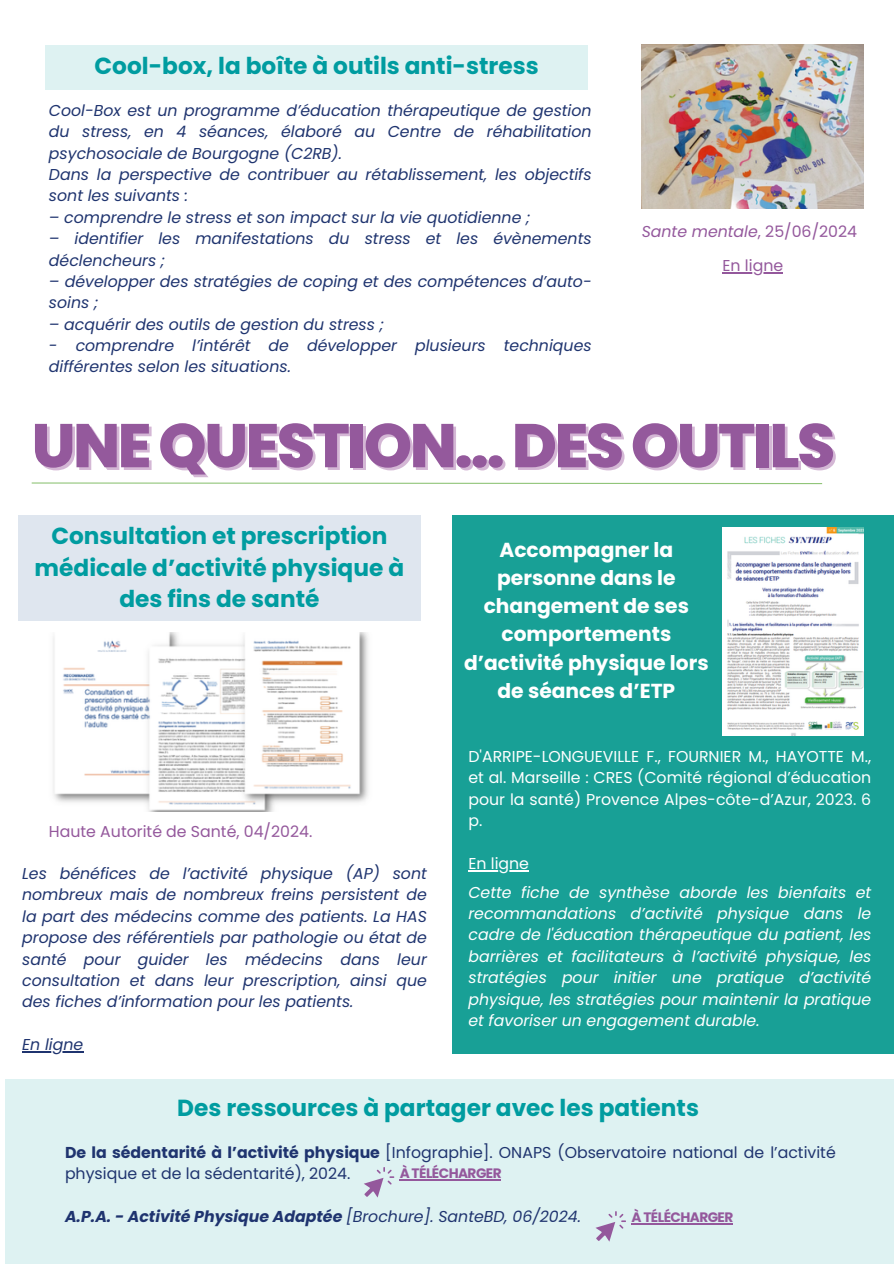
<style>
.page{position:relative;width:894px;height:1264px;background:#fff}
.page>*{position:absolute;margin:0;border:0;box-sizing:border-box;transform-origin:0 0}
.t1{font:800 61.5px "Poppins";letter-spacing:-.04em;color:#94599c}
.t2{font:700 23.25px/31.5px "Poppins";color:#009ca0;text-align:center}
.t3{font:700 20.25px/28.2px "Poppins";color:#fff;text-align:center}
.t4{font:italic 15.75px/21.3px "Poppins";color:#1f346f}
.t5{font:italic 15.75px/21.3px "Poppins";color:#fff;text-align:justify}
.t6{font:15.75px/21.3px "Poppins";color:#fff;text-align:justify}
.t7{font:15.75px/21.3px "Poppins";color:#1f346f}
.t8{font:italic 700 15.75px "Poppins";color:#1f346f}
.t9{font:15.75px "Poppins";color:#94589c}
.t10{font:italic 15.75px "Poppins";color:#94589c}
.t11{font:700 13.65px "Poppins";letter-spacing:-.04em;color:#94589c}
.s1{font-style:normal}
.s2{font-weight:700}
.s3{font-weight:400}
</style>
<div class="page">
<svg style="left:31px;top:482px;width:792px;height:2px;background:#c1deb4"></svg>
<div style="left:45px;top:45px;width:543px;height:44px;background:#def2f2"></div>
<div style="left:18px;top:515px;width:402px;height:106px;background:#dfe6ef"></div>
<div style="left:452px;top:515px;width:441px;height:538px;background:#18a096"></div>
<img style="left:722px;top:528px;width:141px;height:207px">
<img style="left:53px;top:632px;width:315px;height:179px">
<img style="left:641px;top:45px;width:222px;height:163px">
<hr style="left:468px;top:870px;width:61px;height:1px;background:#fff">
<hr style="left:22px;top:1051px;width:61px;height:1px;background:#1f346f">
<hr style="left:722px;top:272px;width:61px;height:2px;background:#94589c">
<div style="left:5px;top:1078px;width:888px;height:185px;background:#def2f2"></div>
<hr style="left:399px;top:1179px;width:102px;height:1px;background:#94589c">
<svg style="left:364px;top:1167px;width:30px;height:30px"></svg>
<hr style="left:631px;top:1223px;width:101px;height:1px;background:#94589c">
<svg style="left:595px;top:1211px;width:30px;height:30px"></svg>
<h5 class="t2" style="left:94px;top:50px;width:445px">Cool-box, la boîte à outils anti-stress</h5>
<h2 class="t4" style="left:49px;top:100px;width:544px">Cool-Box est un programme d’éducation thérapeutique de gestion du stress, en 4 séances, élaboré au Centre de réhabilitation psychosociale de Bourgogne (C2RB).<br>Dans la perspective de contribuer au rétablissement, les objectifs sont les suivants :</h2>
<h2 class="t4" style="left:49px;top:207px;width:483px">– comprendre le stress et son impact sur la vie quotidienne ;</h2>
<h2 class="t4" style="left:49px;top:228px;width:544px">– identifier les manifestations du stress et les évènements déclencheurs ;</h2>
<h2 class="t4" style="left:49px;top:271px;width:544px">– développer des stratégies de coping et des compétences d’auto&shy;soins ;</h2>
<h2 class="t4" style="left:49px;top:313px;width:336px">– acquérir des outils de gestion du stress ;</h2>
<h2 class="t4" style="left:49px;top:335px;width:544px">- comprendre l’intérêt de développer plusieurs techniques différentes selon les situations.</h2>
<h1 class="t10" style="left:641px;top:221px;width:217px">Sante mentale<span class="s1">, 25/06/2024</span></h1>
<h5 class="t9" style="left:722px;top:255px;width:62px">En ligne</h5>
<p class="t1" style="left:32px;top:402px;width:804px">UNEQUESTION...DESOUTILS</p>
<h5 class="t2" style="left:35px;top:520px;width:371px">Consultation et prescription médicale d’activité physique à des fins de santé</h5>
<p class="t9" style="left:49px;top:820px;width:265px">Haute Autorité de Santé, 04/2024.</p>
<h4 class="t4" style="left:22px;top:862px;width:406px;text-align:justify">Les bénéfices de l’activité physique (AP) sont nombreux mais de nombreux freins persistent de la part des médecins comme des patients. La HAS propose des référentiels par pathologie ou état de santé pour guider les médecins dans leur consultation et dans leur prescription, ainsi que des fiches d’information pour les patients.</h4>
<h5 class="t4" style="left:22px;top:1033px;width:63px">En ligne</h5>
<h5 class="t3" style="left:464px;top:536px;width:246px">Accompagner la personne dans le changement de ses comportements d’activité physique lors de séances d’ETP</h5>
<h5 class="t6" style="left:468px;top:745px;width:404px">D'ARRIPE-LONGUEVILLE F., FOURNIER M., HAYOTTE M., et al. Marseille : CRES (Comité régional d’éducation pour la santé) Provence Alpes-côte-d’Azur, 2023. 6 p.</h5>
<h5 class="t6" style="left:468px;top:852px;width:62px">En ligne</h5>
<p class="t5" style="left:468px;top:881px;width:404px">Cette fiche de synthèse aborde les bienfaits et recommandations d’activité physique dans le cadre de l'éducation thérapeutique du patient, les barrières et facilitateurs à l’activité physique, les stratégies pour initier une pratique d’activité physique, les stratégies pour maintenir la pratique et favoriser un engagement durable.</p>
<h5 class="t2" style="left:177px;top:1092px;width:523px">Des ressources à partager avec les patients</h5>
<h3 class="t7" style="left:65px;top:1141px;width:772px"><span class="s2">De la sédentarité à l’activité physique</span> [Infographie]. ONAPS (Observatoire national de l’activité physique et de la sédentarité), 2024.</h3>
<h5 class="t8" style="left:65px;top:1205px;width:517px">A.P.A. - Activité Physique Adaptée <span class="s3">[Brochure]. SanteBD, 06/2024.</span></h5>
<p class="t11" style="left:399px;top:1163px;width:103px">À TÉLÉCHARGER</p>
<p class="t11" style="left:631px;top:1208px;width:103px">À TÉLÉCHARGER</p>
</div>
